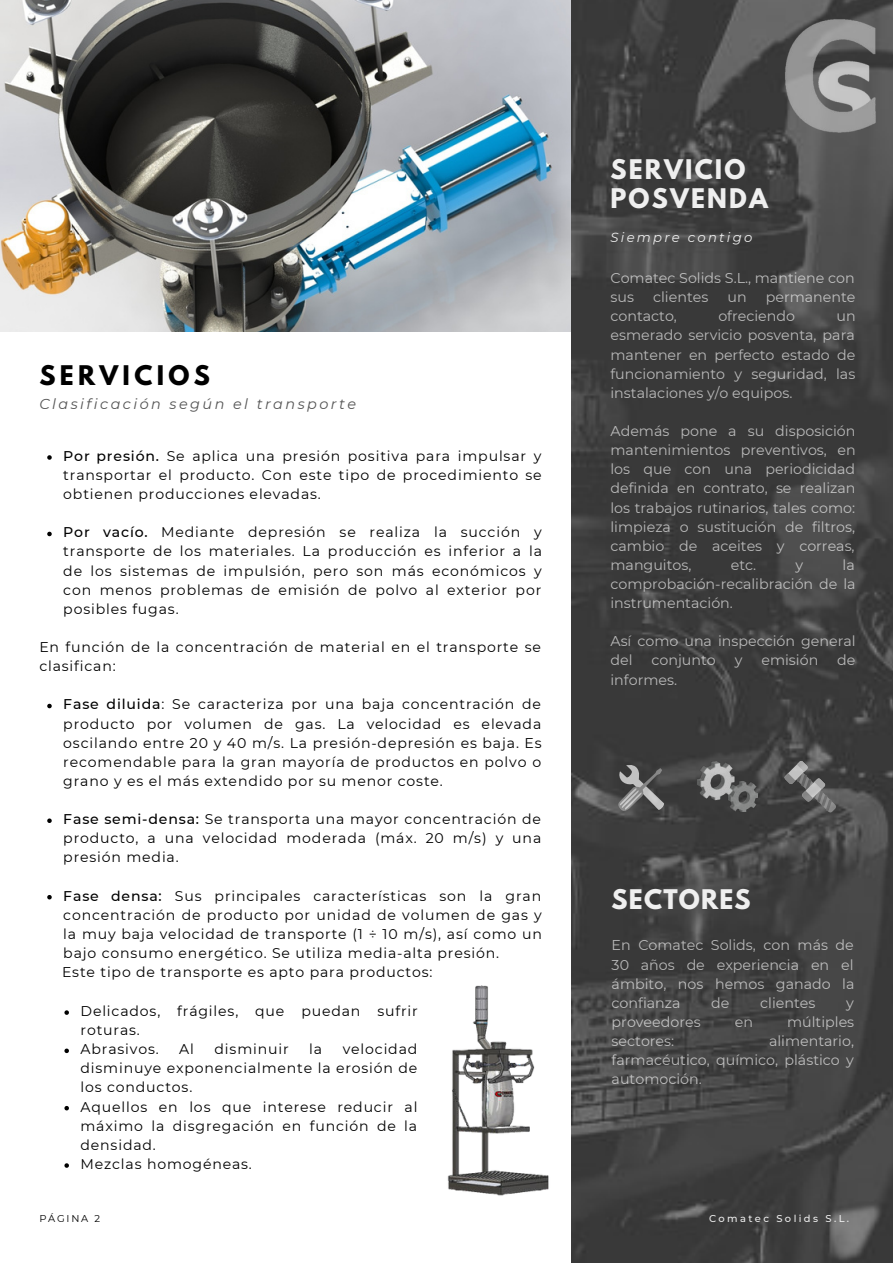
<style>
.page{position:relative;width:893px;height:1264px;background:#fff}
.page>*{position:absolute;margin:0;border:0;box-sizing:border-box;transform-origin:0 0}
.t1{font:700 24px/29.2px "League Spartan";letter-spacing:.09em;color:#efefef}
.t2{font:700 24px "League Spartan";letter-spacing:.18em;color:#000}
.t3{font:700 24px "League Spartan";letter-spacing:.05em;color:#efefef}
.t4{font:italic 14.4px "Montserrat";letter-spacing:.17em;color:#545454}
.t5{font:14.25px/19px "Montserrat";color:#fff;text-align:justify}
.t6{font:14.1px/19px "Montserrat";letter-spacing:.06em;color:#000;text-align:justify}
.t7{font:italic 13.2px "Montserrat";letter-spacing:.17em;color:#efefef}
.t8{font:500 9.9px "Montserrat";letter-spacing:.24em;color:#efefef}
.t9{font:9.9px "Montserrat";letter-spacing:.18em;color:#000}
.s1{font-weight:500}
</style>
<div class="page">
<img style="left:0;top:0;width:571px;height:331px">
<img style="left:571px;top:0;width:321px;height:1262px">
<svg style="left:47px;top:455px;width:5px;height:5px"></svg>
<svg style="left:47px;top:531px;width:5px;height:5px"></svg>
<svg style="left:47px;top:703px;width:5px;height:5px"></svg>
<svg style="left:47px;top:818px;width:5px;height:5px"></svg>
<svg style="left:47px;top:895px;width:5px;height:4px"></svg>
<svg style="left:618px;top:764px;width:46px;height:47px;background:#6c6c6c"></svg>
<img style="left:697px;top:761px;width:60px;height:51px">
<svg style="left:783px;top:760px;width:53px;height:52px;background:#5f5f5f"></svg>
<img style="left:769px;top:0;width:123px;height:163px">
<img style="left:447px;top:985px;width:102px;height:211px">
<svg style="left:64px;top:1010px;width:5px;height:4px"></svg>
<svg style="left:64px;top:1048px;width:5px;height:5px"></svg>
<svg style="left:64px;top:1106px;width:5px;height:4px"></svg>
<svg style="left:64px;top:1163px;width:5px;height:4px"></svg>
<h1 class="t2" style="left:39px;top:356px;width:172px">SERVICIOS</h1>
<p class="t4" style="left:39px;top:394px;width:318px">Clasificación según el transporte</p>
<p class="t6" style="left:63px;top:446px;width:480px"><span class="s1">Por presión.</span> Se aplica una presión positiva para impulsar y transportar el producto. Con este tipo de procedimiento se obtienen producciones elevadas.</p>
<p class="t6" style="left:63px;top:522px;width:480px"><span class="s1">Por vacío.</span> Mediante depresión se realiza la succión y transporte de los materiales. La producción es inferior a la de los sistemas de impulsión, pero son más económicos y con menos problemas de emisión de polvo al exterior por posibles fugas.</p>
<p class="t6" style="left:39px;top:637px;width:503px">En función de la concentración de material en el transporte se clasifican:</p>
<p class="t6" style="left:63px;top:694px;width:480px"><span class="s1">Fase diluida</span>: Se caracteriza por una baja concentración de producto por volumen de gas. La velocidad es elevada oscilando entre 20 y 40 m/s. La presión-depresión es baja. Es recomendable para la gran mayoría de productos en polvo o grano y es el más extendido por su menor coste.</p>
<p class="t6" style="left:63px;top:809px;width:479px"><span class="s1">Fase semi-densa:</span> Se transporta una mayor concentración de producto, a una velocidad moderada (máx. 20 m/s) y una presión media.</p>
<p class="t6" style="left:63px;top:885px;width:480px"><span class="s1">Fase densa:</span> Sus principales características son la gran concentración de producto por unidad de volumen de gas y la muy baja velocidad de transporte (1 ÷ 10 m/s), así como un bajo consumo energético. Se utiliza media-alta presión.</p>
<p class="t6" style="left:62px;top:962px;width:372px">Este tipo de transporte es apto para productos:</p>
<p class="t6" style="left:80px;top:1000px;width:339px;text-align:left">Delicados, frágiles, que puedan sufrir roturas.<br>Abrasivos.</p>
<p class="t6" style="left:80px;top:1039px;width:338px;text-align:left;text-indent:262px">velocidad disminuye exponencialmente la erosión de los conductos.<br>Aquellos en los que interese reducir al máximo la disgregación en función de la densidad.<br>Mezclas homogéneas.</p>
<p class="t6" style="left:179px;top:1039px;width:16px">Al</p>
<p class="t6" style="left:214px;top:1039px;width:76px">disminuir</p>
<p class="t6" style="left:309px;top:1039px;width:14px">la</p>
<h1 class="t1" style="left:610px;top:154px;width:159px">SERVICIO<br>POSVENDA</h1>
<p class="t7" style="left:610px;top:228px;width:143px">Siempre contigo</p>
<p class="t5" style="left:610px;top:268px;width:246px">Comatec Solids S.L., mantiene con sus</p>
<p class="t5" style="left:653px;top:287px;width:57px">clientes</p>
<p class="t5" style="left:727px;top:287px;width:21px">un</p>
<p class="t5" style="left:765px;top:287px;width:91px">permanente</p>
<p class="t5" style="left:610px;top:306px;width:68px">contacto,</p>
<p class="t5" style="left:718px;top:306px;width:78px">ofreciendo</p>
<p class="t5" style="left:610px;top:306px;width:247px;text-indent:226px">un esmerado servicio posventa, para mantener en perfecto estado de funcionamiento y seguridad, las instalaciones y/o equipos.</p>
<p class="t5" style="left:610px;top:421px;width:246px">Además pone a su disposición mantenimientos preventivos, en los que con una periodicidad definida en contrato, se realizan los trabajos rutinarios, tales como: limpieza o sustitución de filtros, cambio de aceites y correas, manguitos,</p>
<p class="t5" style="left:610px;top:555px;width:247px;text-indent:232px">la comprobación-recalibración de la instrumentación.</p>
<p class="t5" style="left:610px;top:631px;width:246px">Así como una inspección general del</p>
<p class="t5" style="left:730px;top:555px;width:27px">etc.</p>
<p class="t5" style="left:795px;top:555px;width:9px">y</p>
<p class="t5" style="left:651px;top:650px;width:66px">conjunto</p>
<p class="t5" style="left:734px;top:650px;width:9px">y</p>
<p class="t5" style="left:761px;top:650px;width:58px">emisión</p>
<p class="t5" style="left:837px;top:650px;width:20px">de</p>
<p class="t5" style="left:610px;top:669px;width:68px">informes.</p>
<h1 class="t3" style="left:611px;top:881px;width:140px">SECTORES</h1>
<p class="t5" style="left:611px;top:935px;width:244px">En Comatec Solids, con más de 30 años de experiencia en el ámbito, nos hemos ganado la confianza</p>
<p class="t5" style="left:711px;top:992px;width:20px">de</p>
<p class="t5" style="left:760px;top:992px;width:57px">clientes</p>
<p class="t5" style="left:846px;top:992px;width:9px">y</p>
<p class="t5" style="left:611px;top:1011px;width:90px">proveedores</p>
<p class="t5" style="left:734px;top:1011px;width:20px">en</p>
<p class="t5" style="left:787px;top:1011px;width:69px">múltiples</p>
<p class="t5" style="left:611px;top:1030px;width:64px">sectores:</p>
<p class="t5" style="left:611px;top:1030px;width:244px;text-indent:157px">alimentario, farmacéutico, químico, plástico y automoción.</p>
<p class="t9" style="left:39px;top:1211px;width:62px">PÁGINA 2</p>
<p class="t8" style="left:709px;top:1211px;width:142px">Comatec Solids S.L.</p>
</div>
